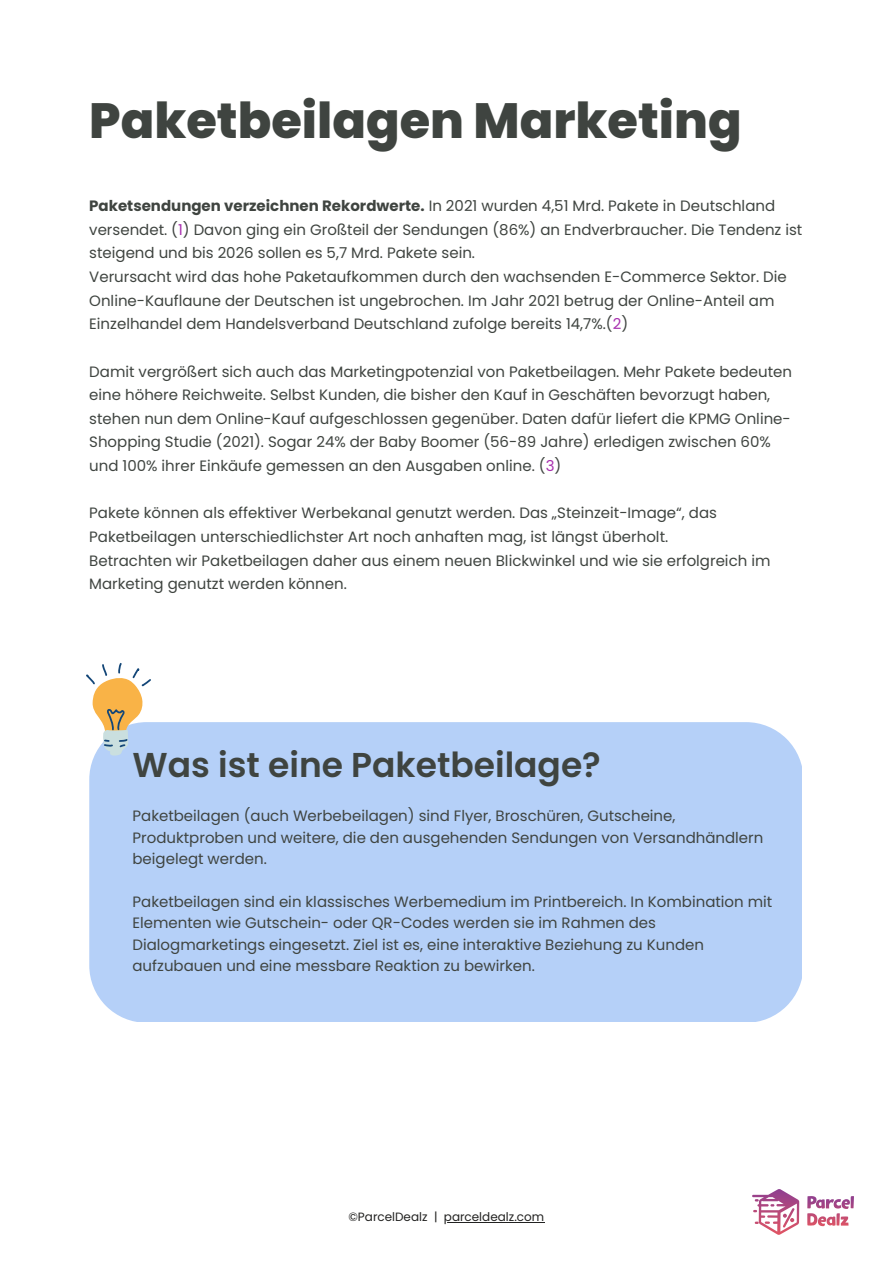
<style>
.page{position:relative;width:893px;height:1264px;background:#fff}
.page>*{position:absolute;margin:0;border:0;box-sizing:border-box;transform-origin:0 0}
.t1{font:800 49.5px "Poppins";color:#3f4440}
.t2{font:600 34.5px "Poppins";color:#3f4440}
.t3{font:15px/23.5px "Poppins";color:#3f4440}
.t4{font:12px "Poppins";color:#222221}
.s1{font-weight:700}
.s2{color:#a831af}
</style>
<div class="page">
<svg style="left:807px;top:1196px;width:46px;height:30px"></svg>
<svg style="left:752px;top:1189px;width:47px;height:45px"></svg>
<div style="left:89px;top:722px;width:713px;height:299px;background:#b5d0f8"></div>
<svg style="left:86px;top:663px;width:65px;height:92px"></svg>
<hr style="left:444px;top:1221px;width:100px;height:1px;background:#222221">
<h1 class="t1" style="left:89px;top:86px;width:654px">Paketbeilagen Marketing</h1>
<p class="t3" style="left:89px;top:194px;width:714px"><span class="s1">Paketsendungen verzeichnen Rekordwerte.</span> In 2021 wurden 4,51 Mrd. Pakete in Deutschland versendet. (<span class="s2">1</span>) Davon ging ein Großteil der Sendungen (86%) an Endverbraucher. Die Tendenz ist steigend und bis 2026 sollen es 5,7 Mrd. Pakete sein.<br>Verursacht wird das hohe Paketaufkommen durch den wachsenden E-Commerce Sektor. Die Online-Kauflaune der Deutschen ist ungebrochen. Im Jahr 2021 betrug der Online-Anteil am Einzelhandel dem Handelsverband Deutschland zufolge bereits 14,7%.(<span class="s2">2</span>)</p>
<p class="t3" style="left:89px;top:359px;width:704px">Damit vergrößert sich auch das Marketingpotenzial von Paketbeilagen. Mehr Pakete bedeuten eine höhere Reichweite. Selbst Kunden, die bisher den Kauf in Geschäften bevorzugt haben, stehen nun dem Online-Kauf aufgeschlossen gegenüber. Daten dafür liefert die KPMG Online-Shopping Studie (2021). Sogar 24% der Baby Boomer (56-89 Jahre) erledigen zwischen 60% und 100% ihrer Einkäufe gemessen an den Ausgaben online. (<span class="s2">3</span>)</p>
<p class="t3" style="left:89px;top:501px;width:682px">Pakete können als effektiver Werbekanal genutzt werden. Das „Steinzeit-Image“, das Paketbeilagen unterschiedlichster Art noch anhaften mag, ist längst überholt.<br>Betrachten wir Paketbeilagen daher aus einem neuen Blickwinkel und wie sie erfolgreich im Marketing genutzt werden können.</p>
<h2 class="t2" style="left:132px;top:741px;width:470px">Was ist eine Paketbeilage?</h2>
<p class="t3" style="left:132px;top:805px;width:632px;line-height:21.3px">Paketbeilagen (auch Werbebeilagen) sind Flyer, Broschüren, Gutscheine,<br>Produktproben und weitere, die den ausgehenden Sendungen von Versandhändlern beigelegt werden.</p>
<p class="t3" style="left:132px;top:890px;width:641px;line-height:21.3px">Paketbeilagen sind ein klassisches Werbemedium im Printbereich. In Kombination mit Elementen wie Gutschein- oder QR-Codes werden sie im Rahmen des Dialogmarketings eingesetzt. Ziel ist es, eine interaktive Beziehung zu Kunden aufzubauen und eine messbare Reaktion zu bewirken.</p>
<p class="t4" style="left:348px;top:1208px;width:197px">©ParcelDealz | parceldealz.com</p>
</div>
